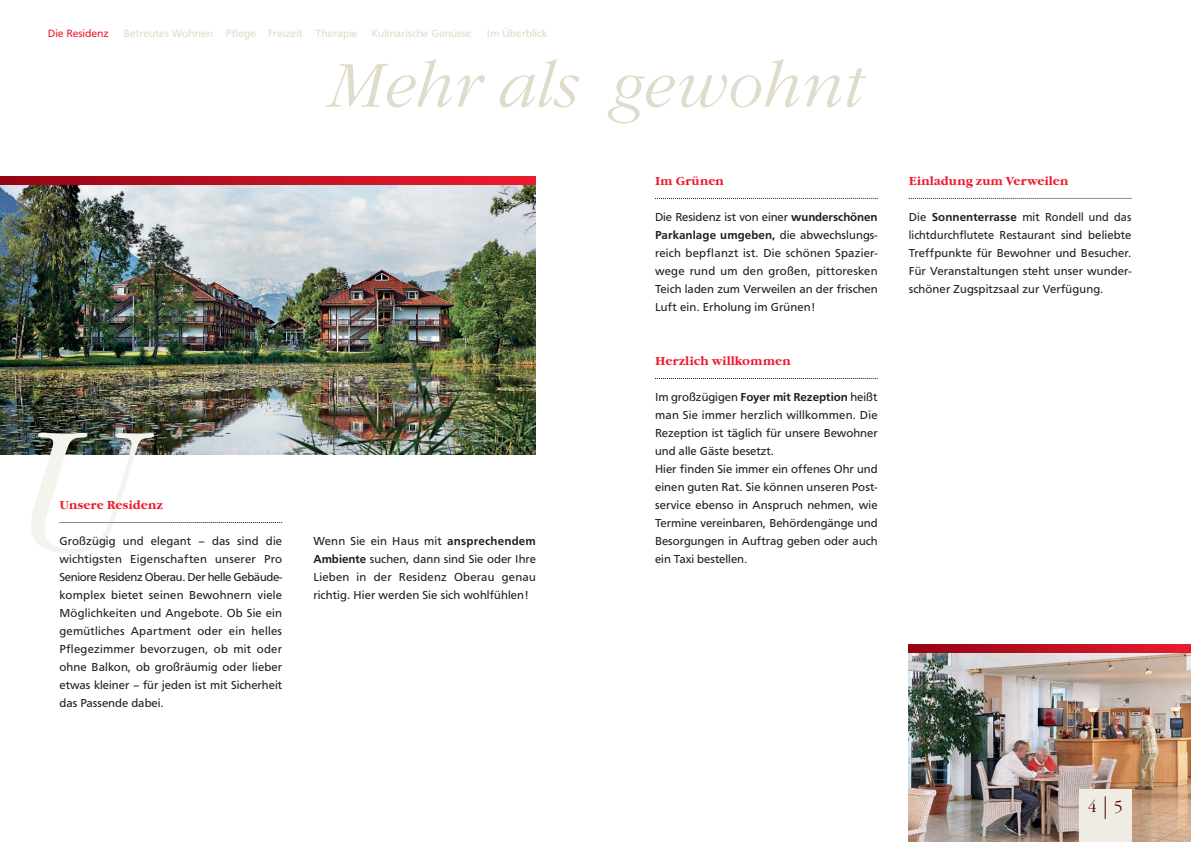
<style>
.page{position:relative;width:1191px;height:842px;background:#fff}
.page>*{position:absolute;margin:0;border:0;box-sizing:border-box;transform-origin:0 0}
.t1{font:italic 300 176px "Garamond Itc T";color:#f4f3ee}
.t2{font:italic 300 64px "Garamond Itc T";color:#e0dccb}
.t3{font:300 16.2px "Garamond Itc T";color:#500}
.t4{font:12px/18px "F015 T";color:#231f20;text-align:justify}
.t5{font:700 12px "Garamond Itc T";color:#ee1b2d}
.t6{font:11px "F015 T";color:#e0dccb}
.t7{font:11px "F015 T";color:#ee1b2d}
.s1{font-weight:500}
</style>
<div class="page">
<img style="left:0;top:185px;width:536px;height:269px">
<svg style="left:655px;top:198px;width:222px;height:1px"></svg>
<svg style="left:655px;top:378px;width:222px;height:1px"></svg>
<svg style="left:0;top:177px;width:536px;height:8px"></svg>
<img style="left:909px;top:653px;width:282px;height:189px">
<svg style="left:909px;top:645px;width:282px;height:8px"></svg>
<svg style="left:60px;top:522px;width:222px;height:1px"></svg>
<div style="left:1079px;top:789px;width:52px;height:53px;background:#efede3"></div>
<svg style="left:1105px;top:796px;width:1px;height:23px"></svg>
<svg style="left:909px;top:198px;width:222px;height:1px"></svg>
<p class="t7" style="left:48px;top:27px;width:62px">Die Residenz</p>
<p class="t6" style="left:123px;top:27px;width:236px">Betreutes Wohnen Pflege Freizeit Therapie</p>
<p class="t6" style="left:371px;top:27px;width:101px">Kulinarische Genüsse</p>
<p class="t6" style="left:487px;top:27px;width:62px">Im Überblick</p>
<h2 class="t2" style="left:328px;top:50px;width:537px">Mehr als gewohnt</h2>
<h1 class="t1" style="left:10px;top:396px;width:133px">U</h1>
<p class="t5" style="left:60px;top:498px;width:105px">Unsere Residenz</p>
<p class="t4" style="left:60px;top:532px;width:224px">Großzügig und elegant – das sind die wichtigsten Eigenschaften unserer Pro Seniore Residenz Oberau. Der helle Gebäude&shy;komplex bietet seinen Bewohnern viele Möglichkeiten und Angebote. Ob Sie ein gemütliches Apartment oder ein helles Pflegezimmer bevorzugen, ob mit oder ohne Balkon, ob großräumig oder lieber etwas kleiner – für jeden ist mit Sicherheit das Passende dabei.</p>
<p class="t4" style="left:313px;top:532px;width:224px">Wenn Sie ein Haus mit <span class="s1">ansprechendem Ambiente</span> suchen, dann sind Sie oder Ihre Lieben in der Residenz Oberau genau richtig. Hier werden Sie sich wohlfühlen!</p>
<p class="t5" style="left:655px;top:174px;width:70px">Im Grünen</p>
<p class="t4" style="left:655px;top:208px;width:224px">Die Residenz ist von einer <span class="s1">wunderschönen Parkanlage umgeben,</span> die abwechslungs&shy;reich bepflanzt ist. Die schönen Spazier&shy;wege rund um den großen, pittoresken Teich laden zum Verweilen an der frischen Luft ein. Erholung im Grünen!</p>
<p class="t5" style="left:655px;top:354px;width:137px">Herzlich willkommen</p>
<p class="t4" style="left:655px;top:388px;width:224px;text-align:left">Im großzügigen <span class="s1">Foyer mit Rezeption</span> heißt man Sie immer herzlich willkommen. Die Rezeption ist täglich für unsere Bewohner und alle Gäste besetzt.<br>Hier finden Sie immer ein offenes Ohr und einen guten Rat. Sie können unseren Post&shy;service ebenso in Anspruch nehmen, wie Termine vereinbaren, Behördengänge und Besorgungen in Auftrag geben oder auch</p>
<p class="t4" style="left:655px;top:550px;width:94px">ein Taxi bestellen.</p>
<p class="t5" style="left:909px;top:174px;width:161px">Einladung zum Verweilen</p>
<p class="t4" style="left:909px;top:208px;width:224px">Die <span class="s1">Sonnenterrasse</span> mit Rondell und das lichtdurchflutete Restaurant sind beliebte Treffpunkte für Bewohner und Besucher.<br>Für Veranstaltungen steht unser wunder&shy;schöner Zugspitzsaal zur Verfügung.</p>
<h3 class="t3" style="left:1087px;top:798px;width:36px">4 5</h3>
</div>
